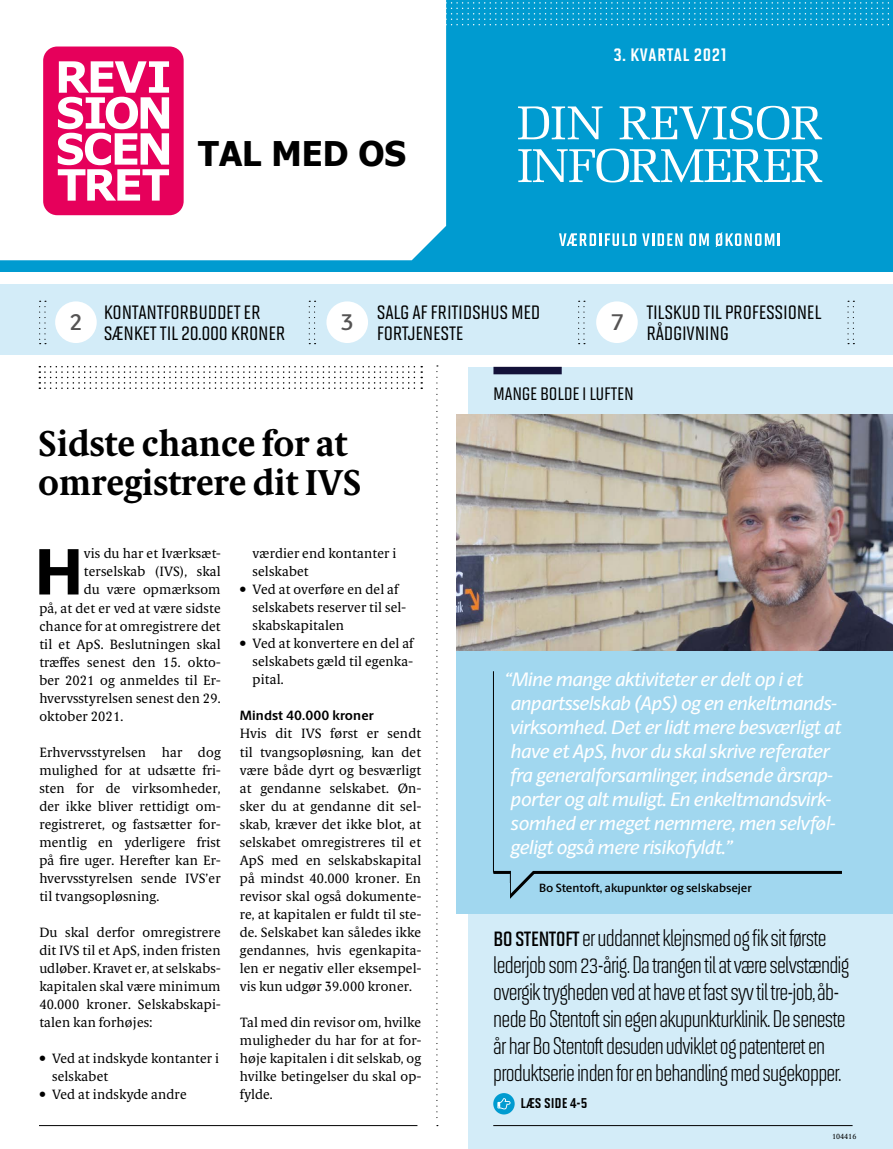
<style>
.page{position:relative;width:893px;height:1149px;background:#fff}
.page>*{position:absolute;margin:0;border:0;box-sizing:border-box;transform-origin:0 0}
.t1{font:800 65.7px "Berling Sans";color:#000}
.t2{font:700 36px/39px "Berling Serif Text";color:#000}
.t3{font:700 33.9px "Tahoma";color:#000}
.t4{font:24px/27px "Solano Gothic MVB";letter-spacing:-.03em;color:#000}
.t5{font:600 22.8px "Berling Sans";color:#555454}
.t6{font:22.5px/21px "Solano Gothic MVB Md SC";letter-spacing:-.01em;color:#000}
.t7{font:21px "Solano Gothic MVB Md SC";letter-spacing:-.01em;color:#000}
.t8{font:21px "Solano Gothic MVB Bd SC";letter-spacing:.03em;color:#fff}
.t9{font:italic 500 19.5px/24px "Berling Sans";letter-spacing:-.02em;color:#fff}
.t10{font:16.5px "Solano Gothic MVB Bd SC";color:#000}
.t11{font:13.5px/18px "Berling Serif Text";letter-spacing:.01em;color:#000;text-align:justify}
.t12{font:700 13.5px "Berling Sans";letter-spacing:.01em;color:#000}
.t13{font:600 12px "Berling Sans";color:#000}
.t14{font:7.5px "Berling Serif Text";color:#000}
.s1{font-family:"Solano Gothic MVB Sb SC"}
</style>
<div class="page">
<div style="left:468px;top:367px;width:425px;height:781px;background:#d3ecf8"></div>
<div style="left:0;top:284px;width:893px;height:70px;background:#d3ecf8"></div>
<svg style="left:847px;top:300px;width:7px;height:44px"></svg>
<svg style="left:436px;top:365px;width:2px;height:753px"></svg>
<div style="left:493px;top:367px;width:69px;height:7px;background:#131139"></div>
<hr style="left:493px;top:1124px;width:360px;height:1px;background:#000">
<hr style="left:39px;top:1124px;width:378px;height:1px;background:#000">
<svg style="left:493px;top:1092px;width:22px;height:22px"></svg>
<svg style="left:497px;top:1097px;width:13px;height:11px"></svg>
<div style="left:55px;top:301px;width:42px;height:42px;background:#fff;border-radius:50%"></div>
<svg style="left:39px;top:300px;width:7px;height:44px"></svg>
<div style="left:326px;top:301px;width:42px;height:42px;background:#fff;border-radius:50%"></div>
<svg style="left:309px;top:300px;width:7px;height:44px"></svg>
<div style="left:596px;top:301px;width:42px;height:42px;background:#fff;border-radius:50%"></div>
<svg style="left:578px;top:300px;width:7px;height:44px"></svg>
<img style="left:456px;top:414px;width:437px;height:237px">
<svg style="left:39px;top:366px;width:383px;height:23px"></svg>
<div style="left:456px;top:651px;width:437px;height:262px;background:#a1d7ef"></div>
<hr style="left:493px;top:671px;width:1px;height:201px;background:#000">
<svg style="left:493px;top:870px;width:349px;height:29px"></svg>
<div style="left:488px;top:882px;width:22px;height:19px;background:#a1d7ef"></div>
<div style="left:0;top:0;width:893px;height:271px;background:#009bd0"></div>
<div style="left:0;top:0;width:446px;height:260px;background:#fff"></div>
<svg style="left:518px;top:148px;width:304px;height:34px"></svg>
<svg style="left:518px;top:106px;width:304px;height:34px"></svg>
<svg style="left:559px;top:233px;width:77px;height:13px"></svg>
<svg style="left:642px;top:233px;width:40px;height:13px"></svg>
<svg style="left:689px;top:233px;width:20px;height:13px"></svg>
<svg style="left:716px;top:232px;width:64px;height:15px"></svg>
<svg style="left:230px;top:0;width:659px;height:25px"></svg>
<div style="left:43px;top:46px;width:141px;height:169px;background:#e6005b;border-radius:14px"></div>
<svg style="left:58px;top:61px;width:111px;height:139px"></svg>
<h3 class="t3" style="left:198px;top:130px;width:209px">TAL MED OS</h3>
<h3 class="t8" style="left:613px;top:42px;width:115px">3. KVARTAL 2021</h3>
<h3 class="t5" style="left:69px;top:308px;width:15px">2</h3>
<h3 class="t6" style="left:377px;top:301px;width:165px">SALG AF FRITIDSHUS MED<br>FORTJENESTE</h3>
<h3 class="t6" style="left:104px;top:301px;width:183px">KONTANTFORBUDDET ER<br>SÆNKET TIL 20.000 KRONER</h3>
<h3 class="t5" style="left:341px;top:308px;width:15px">3</h3>
<h3 class="t6" style="left:646px;top:301px;width:176px">TILSKUD TIL PROFESSIONEL<br>RÅDGIVNING</h3>
<h3 class="t5" style="left:611px;top:308px;width:15px">7</h3>
<h2 class="t2" style="left:38px;top:424px;width:325px">Sidste chance for at omregistrere dit IVS</h2>
<h1 class="t1" style="left:35px;top:531px;width:50px">H</h1>
<p class="t11" style="left:84px;top:544px;width:138px">vis du har et Iværksæt-</p>
<p class="t11" style="left:84px;top:562px;width:138px">terselskab (IVS), skal</p>
<p class="t11" style="left:84px;top:580px;width:138px">du være opmærksom</p>
<p class="t11" style="left:39px;top:598px;width:183px">på, at det er ved at være sidste</p>
<p class="t11" style="left:39px;top:616px;width:183px">chance for at omregistrere det</p>
<p class="t11" style="left:39px;top:634px;width:183px">til et ApS. Beslutningen skal</p>
<p class="t11" style="left:39px;top:652px;width:183px">træffes senest den 15. okto-</p>
<p class="t11" style="left:39px;top:670px;width:183px">ber 2021 og anmeldes til Er-</p>
<p class="t11" style="left:39px;top:688px;width:183px">hvervsstyrelsen senest den 29.</p>
<p class="t11" style="left:39px;top:706px;width:86px">oktober 2021.</p>
<p class="t11" style="left:39px;top:742px;width:183px">Erhvervsstyrelsen har dog mulighed for at udsætte fri&shy;sten for de virksomheder, der ikke bliver rettidigt om&shy;registreret, og fastsætter for&shy;mentlig en yderligere frist på fire uger. Herefter kan Er&shy;hvervsstyrelsen sende IVS’er til tvangsopløsning.</p>
<p class="t11" style="left:39px;top:922px;width:183px">Du skal derfor omregistrere dit IVS til et ApS, inden fristen udløber. Kravet er, at selskabs&shy;kapitalen skal være minimum 40.000 kroner. Selskabskapi&shy;talen kan forhøjes:</p>
<p class="t11" style="left:52px;top:1048px;width:168px;text-indent:-13px">• Ved at indskyde kontanter i selskabet</p>
<p class="t11" style="left:39px;top:1084px;width:149px">• Ved at indskyde andre</p>
<p class="t11" style="left:253px;top:544px;width:145px">værdier end kontanter i selskabet</p>
<p class="t11" style="left:253px;top:580px;width:155px;text-align:left;text-indent:-13px">• Ved at overføre en del af selskabets reserver til sel&shy;skabskapitalen</p>
<p class="t11" style="left:253px;top:634px;width:162px;text-indent:-13px">• Ved at konvertere en del af selskabets gæld til egenka&shy;pital.</p>
<p class="t12" style="left:240px;top:707px;width:135px">Mindst 40.000 kroner</p>
<p class="t11" style="left:240px;top:724px;width:183px">Hvis dit IVS først er sendt til tvangsopløsning, kan det være både dyrt og besværligt at gendanne selskabet. Øn&shy;sker du at gendanne dit sel&shy;skab, kræver det ikke blot, at selskabet omregistreres til et ApS med en selskabskapital på mindst 40.000 kroner. En revisor skal også dokumente&shy;re, at kapitalen er fuldt til ste&shy;de. Selskabet kan således ikke gendannes, hvis egenkapita&shy;len er negativ eller eksempel&shy;vis kun udgør 39.000 kroner.</p>
<p class="t11" style="left:240px;top:1012px;width:183px">Tal med din revisor om, hvilke muligheder du har for at for&shy;høje kapitalen i dit selskab, og hvilke betingelser du skal op&shy;fylde.</p>
<h3 class="t7" style="left:493px;top:381px;width:142px">MANGE BOLDE I LUFTEN</h3>
<p class="t9" style="left:505px;top:667px;width:338px">“Mine mange aktiviteter er delt op i et anpartsselskab (ApS) og en enkeltmands&shy;virksomhed. Det er lidt mere besværligt at have et ApS, hvor du skal skrive referater fra generalforsamlinger, indsende årsrap&shy;porter og alt muligt. En enkeltmandsvirk&shy;somhed er meget nemmere, men selvføl&shy;geligt også mere risikofyldt.”</p>
<p class="t13" style="left:539px;top:880px;width:214px">Bo Stentoft, akupunktør og selskabsejer</p>
<p class="t4" style="left:493px;top:924px;width:358px"><span class="s1">BO STENTOFT</span> er uddannet klejnsmed og fik sit første lederjob som 23-årig. Da trangen til at være selvstændig overgik trygheden ved at have et fast syv til tre-job, åb&shy;nede Bo Stentoft sin egen akupunkturklinik. De seneste år har Bo Stentoft desuden udviklet og patenteret en produktserie inden for en behandling med sugekopper.</p>
<p class="t10" style="left:520px;top:1092px;width:68px">LÆS SIDE 4-5</p>
<p class="t14" style="left:832px;top:1131px;width:26px">104416</p>
</div>
